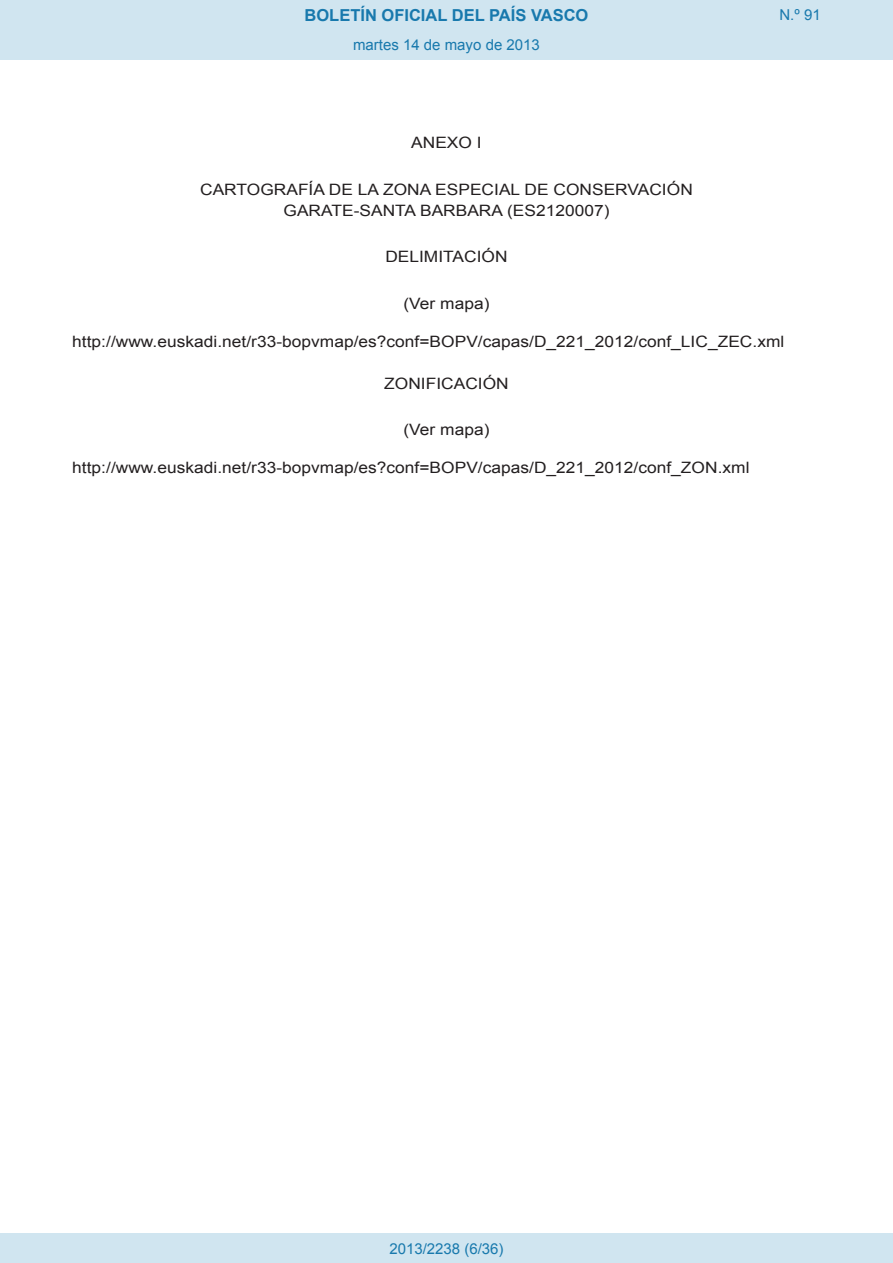
<style>
.page{position:relative;width:893px;height:1263px;background:#fff}
.page>*{position:absolute;margin:0;border:0;box-sizing:border-box;transform-origin:0 0}
.t1{font:700 16.5px "Arial";color:#1879ad}
.BOPVDetalle{font:15.6px "Arial";color:#231f20;scale:1.11 1}
.BOPVClave{font:15.6px/21px "Arial";color:#231f20;text-align:center;scale:1.11 1}
.BOPVClaveMinusculas{font:15.6px "Arial";color:#231f20;scale:1.11 1}
.Paginacion_Centro{font:15px "Arial";color:#1879ad}
</style>
<div class="page">
<div style="left:0;top:0;width:893px;height:60px;background:#d0e5f0"></div>
<div style="left:0;top:1233px;width:893px;height:30px;background:#d0e5f0"></div>
<p class="t1" style="left:305px;top:4px;width:285px">BOLETÍN OFICIAL DEL PAÍS VASCO</p>
<p class="Paginacion_Centro" style="left:353px;top:35px;width:188px">martes 14 de mayo de 2013</p>
<p class="Paginacion_Centro" style="left:779px;top:5px;width:43px">N.º 91</p>
<p class="BOPVClave" style="left:411px;top:132px;width:65px">ANEXO I</p>
<p class="BOPVClave" style="left:200px;top:179px;width:445px">CARTOGRAFÍA DE LA ZONA ESPECIAL DE CONSERVACIÓN<br>GARATE-SANTA BARBARA (ES2120007)</p>
<p class="BOPVClave" style="left:385px;top:246px;width:112px">DELIMITACIÓN</p>
<p class="BOPVClaveMinusculas" style="left:403px;top:293px;width:79px">(Ver mapa)</p>
<p class="BOPVDetalle" style="left:72px;top:331px;width:643px">http://www.euskadi.net/r33-bopvmap/es?conf=BOPV/capas/D_221_2012/conf_LIC_ZEC.xml</p>
<p class="BOPVClave" style="left:384px;top:373px;width:114px">ZONIFICACIÓN</p>
<p class="BOPVClaveMinusculas" style="left:403px;top:420px;width:79px">(Ver mapa)</p>
<p class="BOPVDetalle" style="left:72px;top:458px;width:612px">http://www.euskadi.net/r33-bopvmap/es?conf=BOPV/capas/D_221_2012/conf_ZON.xml</p>
<p class="Paginacion_Centro" style="left:389px;top:1238px;width:116px">2013/2238 (6/36)</p>
</div>
